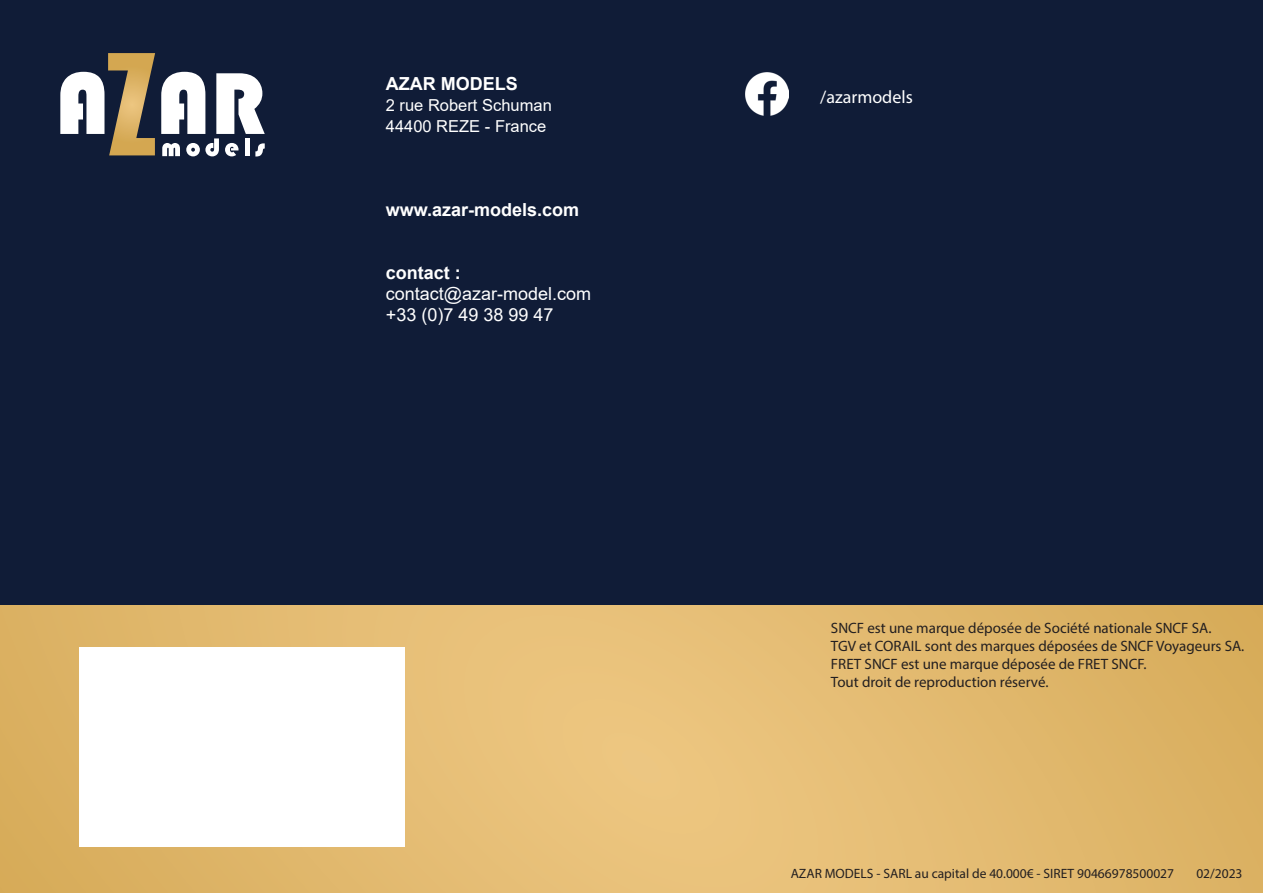
<style>
.page{position:relative;width:1263px;height:893px;background:#fff}
.page>*{position:absolute;margin:0;border:0;box-sizing:border-box;transform-origin:0 0}
.t1{font:700 18px "Arial";color:#fff}
.t2{font:18px/21px "Arial";color:#fff}
.t3{font:18px "Myriad Pro";color:#fff}
.t4{font:16.5px/21px "Arial";color:#fff}
.t5{font:15px/18px "Myriad Pro";color:#231f20}
.t6{font:13.5px "Myriad Pro";color:#231f20}
</style>
<div class="page">
<div style="left:0;top:0;width:1263px;height:793px;background:#101c37"></div>
<svg style="left:0;top:605px;width:1263px;height:288px;background:#e3ba70"></svg>
<svg style="left:60px;top:53px;width:95px;height:102px"></svg>
<svg style="left:161px;top:72px;width:104px;height:84px"></svg>
<div style="left:79px;top:647px;width:326px;height:199px;background:#fff"></div>
<img style="left:746px;top:73px;width:43px;height:43px">
<p class="t1" style="left:386px;top:71px;width:133px">AZAR MODELS</p>
<p class="t4" style="left:386px;top:95px;width:167px">2 rue Robert Schuman<br>44400 REZE - France</p>
<p class="t1" style="left:386px;top:197px;width:195px">www.azar-models.com</p>
<p class="t1" style="left:386px;top:260px;width:77px">contact :</p>
<p class="t2" style="left:386px;top:283px;width:207px">contact@azar-model.com +33 (0)7 49 38 99 47</p>
<p class="t3" style="left:820px;top:86px;width:94px">/azarmodels</p>
<p class="t5" style="left:831px;top:618px;width:415px">SNCF est une marque déposée de Société nationale SNCF SA.<br>TGV et CORAIL sont des marques déposées de SNCF Voyageurs SA.<br>FRET SNCF est une marque déposée de FRET SNCF.<br>Tout droit de reproduction réservé.</p>
<p class="t6" style="left:791px;top:865px;width:385px">AZAR MODELS - SARL au capital de 40.000€ - SIRET 90466978500027</p>
<p class="t6" style="left:1196px;top:865px;width:48px">02/2023</p>
</div>
